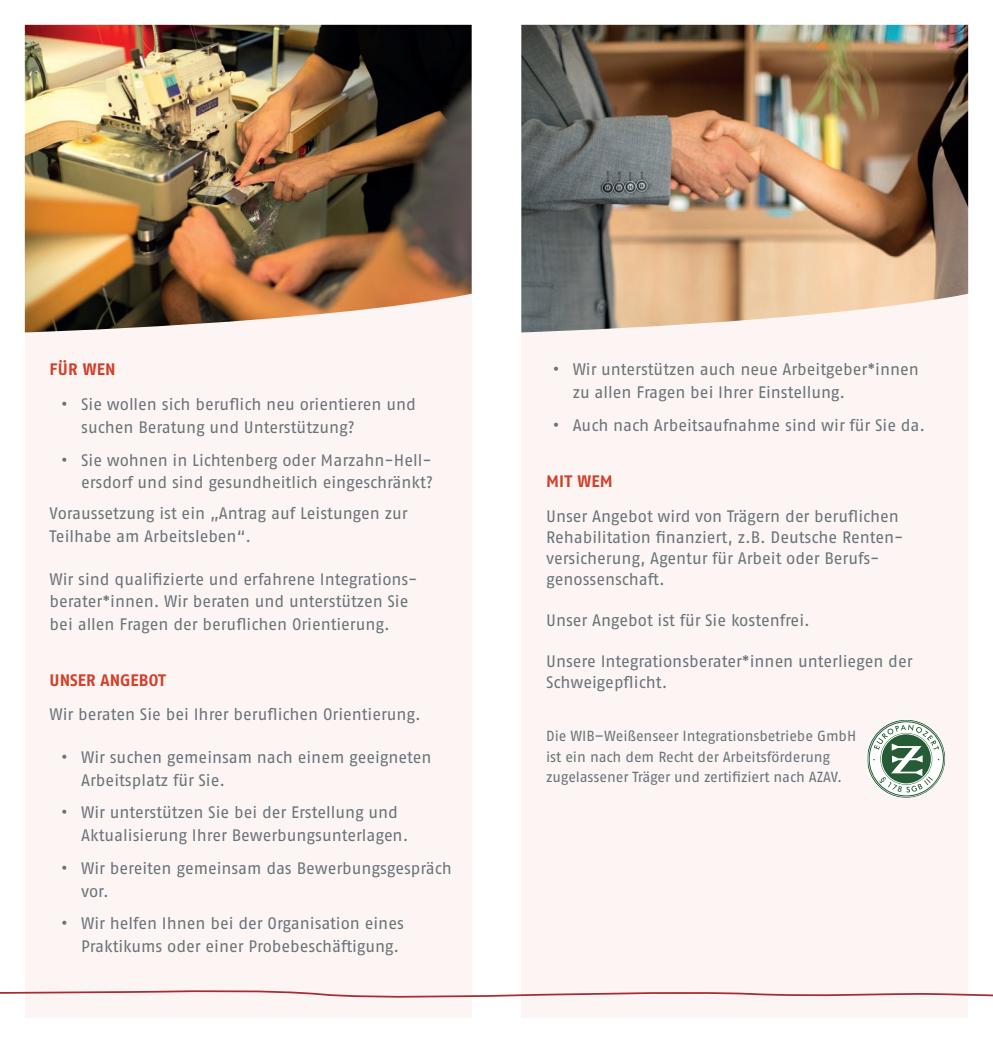
<style>
.page{position:relative;width:993px;height:1042px;background:#fff}
.page>*{position:absolute;margin:0;border:0;box-sizing:border-box;transform-origin:0 0}
.Textfeld{font:16.62px/22.8px "Fago OT";letter-spacing:-.005em;color:#697379}
.Überschriften{font:700 16.62px "Fago OT";color:#d23f2a}
.Liste{font:14.7px/20.1px "Fago OT";letter-spacing:-.01em;color:#697379}
.s1{font-weight:700}
</style>
<div class="page">
<div style="left:25px;top:25px;width:446px;height:992px;background:#fcf5f4"></div>
<div style="left:521px;top:25px;width:446px;height:992px;background:#fcf5f4"></div>
<svg style="left:0;top:988px;width:992px;height:11px"></svg>
<img style="left:25px;top:25px;width:446px;height:307px">
<img style="left:521px;top:25px;width:446px;height:307px">
<svg style="left:867px;top:720px;width:77px;height:77px"></svg>
<h1 class="Überschriften" style="left:50px;top:360px;width:67px">FÜR WEN</h1>
<p class="Textfeld" style="left:81px;top:393px;width:336px;text-indent:-20px"><span class="s1">•</span> Sie wollen sich beruflich neu orientieren und suchen Beratung und Unterstützung?</p>
<p class="Textfeld" style="left:61px;top:448px;width:373px;text-align:right"><span class="s1">•</span> Sie wohnen in Lichtenberg oder Marzahn-Hell&shy;ersdorf und sind gesundheitlich eingeschränkt?</p>
<p class="Textfeld" style="left:50px;top:502px;width:359px">Voraussetzung ist ein „Antrag auf Leistungen zur<br>Teilhabe am Arbeitsleben“.</p>
<p class="Textfeld" style="left:50px;top:567px;width:369px">Wir sind qualifizierte und erfahrene Integrations&shy;berater*innen. Wir beraten und unterstützen Sie bei allen Fragen der beruflichen Orientierung.</p>
<h1 class="Überschriften" style="left:50px;top:670px;width:117px">UNSER ANGEBOT</h1>
<p class="Textfeld" style="left:50px;top:703px;width:372px">Wir beraten Sie bei Ihrer beruflichen Orientierung.</p>
<p class="Textfeld" style="left:81px;top:746px;width:352px;text-indent:-20px"><span class="s1">•</span> Wir suchen gemeinsam nach einem geeigneten<br>Arbeitsplatz für Sie.</p>
<p class="Textfeld" style="left:81px;top:801px;width:328px;text-indent:-20px"><span class="s1">•</span> Wir unterstützen Sie bei der Erstellung und<br>Aktualisierung Ihrer Bewerbungsunterlagen.</p>
<p class="Textfeld" style="left:81px;top:856px;width:372px;text-indent:-20px"><span class="s1">•</span> Wir bereiten gemeinsam das Bewerbungsgespräch vor.</p>
<p class="Textfeld" style="left:61px;top:912px;width:344px;text-align:right"><span class="s1">•</span> Wir helfen Ihnen bei der Organisation eines<br>Praktikums oder einer Probebeschäftigung.</p>
<p class="Textfeld" style="left:572px;top:358px;width:347px;text-indent:-20px"><span class="s1">•</span> Wir unterstützen auch neue Arbeitgeber*innen zu allen Fragen bei Ihrer Einstellung.</p>
<p class="Textfeld" style="left:552px;top:414px;width:374px"><span class="s1">•</span> Auch nach Arbeitsaufnahme sind wir für Sie da.</p>
<h1 class="Überschriften" style="left:546px;top:471px;width:68px">MIT WEM</h1>
<p class="Textfeld" style="left:546px;top:505px;width:359px;line-height:21px">Unser Angebot wird von Trägern der beruflichen Rehabilitation finanziert, z.B. Deutsche Renten&shy;versicherung, Agentur für Arbeit oder Berufs&shy;genossenschaft.</p>
<p class="Textfeld" style="left:546px;top:608px;width:265px">Unser Angebot ist für Sie kostenfrei.</p>
<p class="Textfeld" style="left:546px;top:650px;width:368px;line-height:21px">Unsere Integrationsberater*innen unterliegen der<br>Schweigepflicht.</p>
<p class="Liste" style="left:546px;top:726px;width:311px">Die WIB–Weißenseer Integrationsbetriebe GmbH ist ein nach dem Recht der Arbeitsförderung zugelassener Träger und zertifiziert nach AZAV.</p>
</div>
